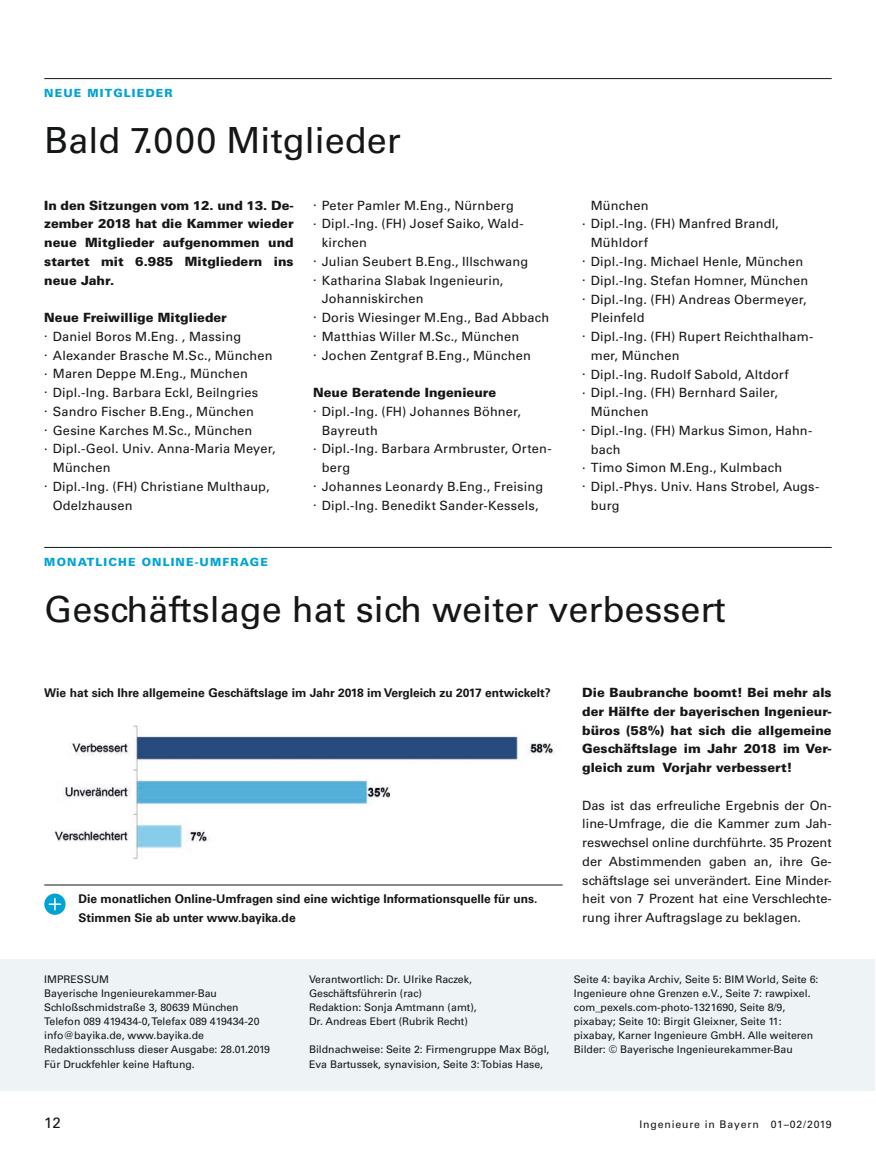
<style>
.page{position:relative;width:876px;height:1173px;background:#fff}
.page>*{position:absolute;margin:0;border:0;box-sizing:border-box;transform-origin:0 0}
.t1{font:36px "Univers LT Std";color:#151616}
.t2{font:15px "Univers LT Std";color:#151616}
.t3{font:12.75px/18.8px "Univers LT Std";letter-spacing:.015em;color:#151616;text-align:justify}
.t4{font:900 12.75px/18.8px "Univers LT Std";color:#151616;text-align:justify}
.t5{font:700 12px/18.8px "Univers LT Std";color:#151616}
.t6{font:900 11.25px "Univers LT Std";letter-spacing:.1em;color:#00a3d4}
.t7{font:10.5px/14.1px "Univers LT Std";color:#151616}
.t8{font:10.5px "Univers LT Std";letter-spacing:.08em;color:#151616}
</style>
<div class="page">
<hr style="left:44px;top:78px;width:787px;height:1px;background:#151616">
<hr style="left:44px;top:547px;width:787px;height:1px;background:#151616">
<div style="left:0;top:960px;width:873px;height:131px;background:#eef3f6"></div>
<hr style="left:44px;top:884px;width:518px;height:1px;background:#151616">
<svg style="left:44px;top:893px;width:22px;height:22px"></svg>
<img style="left:52px;top:725px;width:502px;height:134px">
<p class="t6" style="left:44px;top:86px;width:130px">NEUE MITGLIEDER</p>
<h1 class="t1" style="left:44px;top:119px;width:358px">Bald 7.000 Mitglieder</h1>
<p class="t4" style="left:44px;top:195px;width:251px">In den Sitzungen vom 12. und 13. De&shy;zember 2018 hat die Kammer wieder neue Mitglieder aufgenommen und startet mit 6.985 Mitgliedern ins neue Jahr.</p>
<p class="t4" style="left:44px;top:308px;width:184px">Neue Freiwillige Mitglieder</p>
<p class="t3" style="left:44px;top:327px;width:198px">· Daniel Boros M.Eng. , Massing</p>
<p class="t3" style="left:44px;top:346px;width:230px">· Alexander Brasche M.Sc., München</p>
<p class="t3" style="left:44px;top:364px;width:205px">· Maren Deppe M.Eng., München</p>
<p class="t3" style="left:44px;top:383px;width:215px">· Dipl.-Ing. Barbara Eckl, Beilngries</p>
<p class="t3" style="left:44px;top:402px;width:211px">· Sandro Fischer B.Eng., München</p>
<p class="t3" style="left:44px;top:421px;width:209px">· Gesine Karches M.Sc., München</p>
<p class="t3" style="left:44px;top:440px;width:233px">· Dipl.-Geol. Univ. Anna-Maria Meyer,</p>
<p class="t3" style="left:53px;top:458px;width:59px">München</p>
<p class="t3" style="left:44px;top:477px;width:227px">· Dipl.-Ing. (FH) Christiane Multhaup,</p>
<p class="t3" style="left:53px;top:496px;width:81px">Odelzhausen</p>
<p class="t6" style="left:44px;top:555px;width:225px">MONATLICHE ONLINE-UMFRAGE</p>
<p class="t3" style="left:313px;top:196px;width:202px">· Peter Pamler M.Eng., Nürnberg</p>
<p class="t3" style="left:313px;top:215px;width:212px">· Dipl.-Ing. (FH) Josef Saiko, Wald-</p>
<p class="t3" style="left:321px;top:233px;width:47px">kirchen</p>
<p class="t3" style="left:313px;top:252px;width:216px">· Julian Seubert B.Eng., Illschwang</p>
<p class="t3" style="left:313px;top:271px;width:192px">· Katharina Slabak Ingenieurin,</p>
<p class="t3" style="left:321px;top:290px;width:103px">Johanniskirchen</p>
<p class="t3" style="left:313px;top:308px;width:237px">· Doris Wiesinger M.Eng., Bad Abbach</p>
<p class="t3" style="left:313px;top:327px;width:207px">· Matthias Willer M.Sc., München</p>
<p class="t3" style="left:313px;top:346px;width:219px">· Jochen Zentgraf B.Eng., München</p>
<p class="t4" style="left:313px;top:383px;width:184px">Neue Beratende Ingenieure</p>
<p class="t3" style="left:313px;top:402px;width:209px">· Dipl.-Ing. (FH) Johannes Böhner,</p>
<p class="t3" style="left:321px;top:421px;width:58px">Bayreuth</p>
<p class="t3" style="left:313px;top:440px;width:240px">· Dipl.-Ing. Barbara Armbruster, Orten-</p>
<p class="t3" style="left:321px;top:458px;width:30px">berg</p>
<p class="t3" style="left:313px;top:477px;width:231px">· Johannes Leonardy B.Eng., Freising</p>
<p class="t3" style="left:313px;top:496px;width:227px">· Dipl.-Ing. Benedikt Sander-Kessels,</p>
<p class="t3" style="left:590px;top:196px;width:59px">München</p>
<p class="t3" style="left:582px;top:215px;width:198px">· Dipl.-Ing. (FH) Manfred Brandl,</p>
<p class="t3" style="left:590px;top:233px;width:59px">Mühldorf</p>
<p class="t3" style="left:582px;top:252px;width:222px">· Dipl.-Ing. Michael Henle, München</p>
<p class="t3" style="left:582px;top:271px;width:227px">· Dipl.-Ing. Stefan Homner, München</p>
<p class="t3" style="left:582px;top:290px;width:226px">· Dipl.-Ing. (FH) Andreas Obermeyer,</p>
<p class="t3" style="left:590px;top:308px;width:55px">Pleinfeld</p>
<p class="t3" style="left:582px;top:327px;width:232px">· Dipl.-Ing. (FH) Rupert Reichthalham-</p>
<p class="t3" style="left:590px;top:346px;width:90px">mer, München</p>
<p class="t3" style="left:582px;top:365px;width:208px">· Dipl.-Ing. Rudolf Sabold, Altdorf</p>
<p class="t3" style="left:582px;top:383px;width:197px">· Dipl.-Ing. (FH) Bernhard Sailer,</p>
<p class="t3" style="left:590px;top:402px;width:59px">München</p>
<p class="t3" style="left:582px;top:421px;width:231px">· Dipl.-Ing. (FH) Markus Simon, Hahn-</p>
<p class="t3" style="left:590px;top:440px;width:31px">bach</p>
<p class="t3" style="left:582px;top:458px;width:201px">· Timo Simon M.Eng., Kulmbach</p>
<p class="t3" style="left:582px;top:477px;width:238px">· Dipl.-Phys. Univ. Hans Strobel, Augs-</p>
<p class="t3" style="left:590px;top:496px;width:30px">burg</p>
<h1 class="t1" style="left:44px;top:588px;width:682px">Geschäftslage hat sich weiter verbessert</h1>
<p class="t5" style="left:44px;top:684px;width:507px">Wie hat sich Ihre allgemeine Geschäftslage im Jahr 2018 im Vergleich zu 2017 entwickelt?</p>
<p class="t5" style="left:78px;top:890px;width:460px">Die monatlichen Online-Umfragen sind eine wichtige Informationsquelle für uns.<br>Stimmen Sie ab unter www.bayika.de</p>
<p class="t7" style="left:44px;top:972px;width:227px">IMPRESSUM<br>Bayerische Ingenieurekammer-Bau Schloßschmidstraße 3, 80639 München Telefon 089 419434-0, Telefax 089 419434-20 info@bayika.de, www.bayika.de Redaktionsschluss dieser Ausgabe: 28.01.2019<br>Für Druckfehler keine Haftung.</p>
<p class="t7" style="left:309px;top:972px;width:169px">Verantwortlich: Dr. Ulrike Raczek,<br>Geschäftsführerin (rac)<br>Redaktion: Sonja Amtmann (amt),<br>Dr. Andreas Ebert (Rubrik Recht)</p>
<p class="t7" style="left:309px;top:1043px;width:242px">Bildnachweise: Seite 2: Firmengruppe Max Bögl,<br>Eva Bartussek, synavision, Seite 3: Tobias Hase,</p>
<p class="t4" style="left:582px;top:683px;width:251px">Die Baubranche boomt! Bei mehr als der Hälfte der bayerischen Ingenieur&shy;büros (58%) hat sich die allgemeine Geschäftslage im Jahr 2018 im Ver&shy;gleich zum Vorjahr verbessert!</p>
<p class="t3" style="left:582px;top:796px;width:251px">Das ist das erfreuliche Ergebnis der On&shy;line-Umfrage, die die Kammer zum Jah&shy;reswechsel online durchführte. 35 Prozent der Abstimmenden gaben an, ihre Ge&shy;schäftslage sei unverändert. Eine Minder&shy;heit von 7 Prozent hat eine Verschlechte&shy;rung ihrer Auftragslage zu beklagen.</p>
<p class="t7" style="left:573px;top:972px;width:246px">Seite 4: bayika Archiv, Seite 5: BIM World, Seite 6:<br>Ingenieure ohne Grenzen e.V., Seite 7: rawpixel. com_pexels.com-photo-1321690, Seite 8/9, pixabay; Seite 10: Birgit Gleixner, Seite 11: pixabay, Karner Ingenieure GmbH. Alle weiteren Bilder: © Bayerische Ingenieurekammer-Bau</p>
<p class="t2" style="left:44px;top:1114px;width:18px">12</p>
<p class="t8" style="left:639px;top:1118px;width:194px">Ingenieure in Bayern 01–02/2019</p>
</div>
